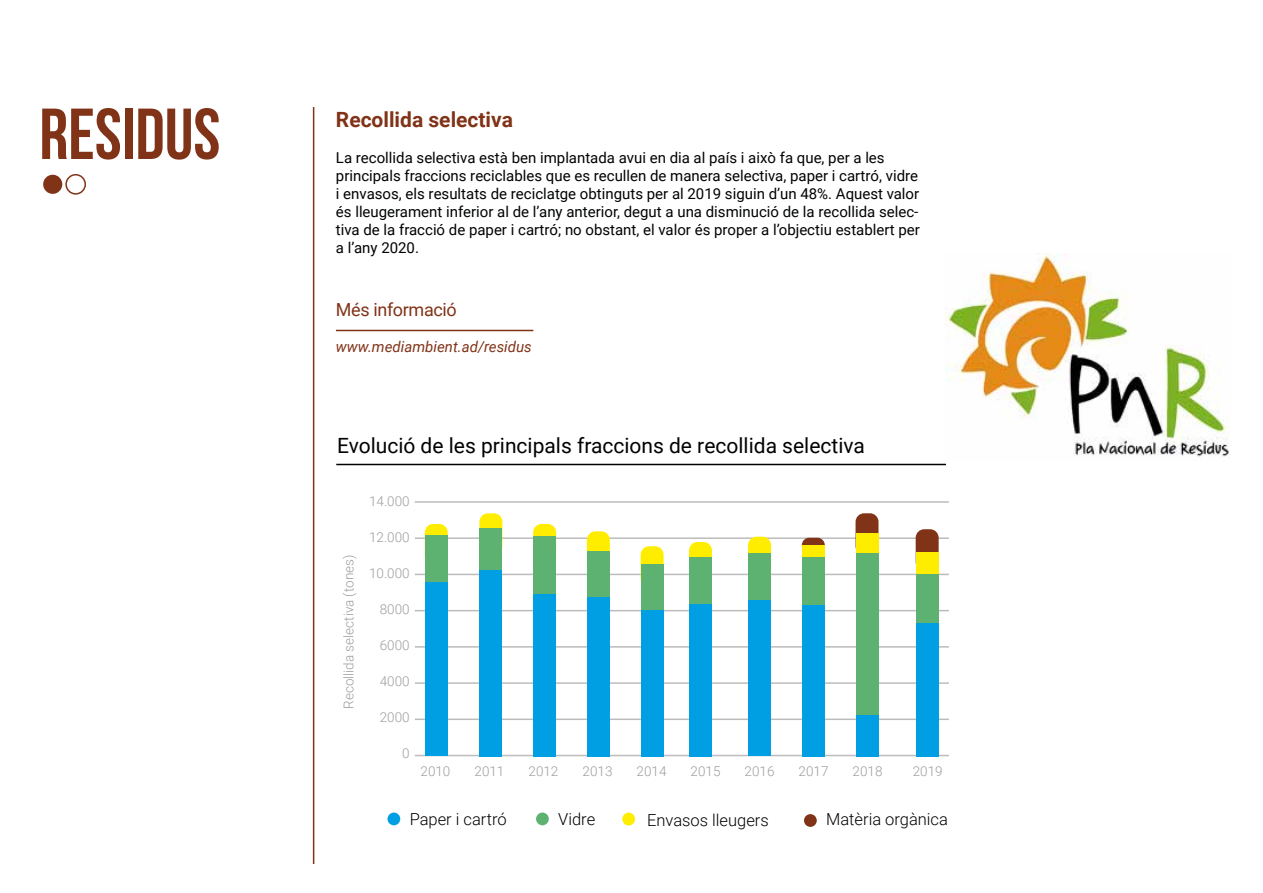
<style>
.page{position:relative;width:1263px;height:893px;background:#fff}
.page>*{position:absolute;margin:0;border:0;box-sizing:border-box;transform-origin:0 0}
.t1{font:72px "Bebas Neue";color:#813318}
.t2{font:21px "Roboto";color:#010202}
.t3{font:700 21px "Roboto";color:#813318}
.t4{font:18px "Roboto";letter-spacing:-.02em;color:#813318}
.t5{font:300 16.5px "Roboto";color:#000}
.t6{font:15px/18px "Roboto";color:#010202}
.t7{font:italic 15px "Roboto";color:#813318}
.t8{font:300 13.5px "Roboto";color:#9d9d9c}
</style>
<div class="page">
<hr style="left:313px;top:107px;width:1px;height:757px;background:#813318">
<div style="left:43px;top:175px;width:19px;height:19px;background:#813318;border-radius:50%"></div>
<div style="left:65px;top:174px;width:21px;height:21px;border:2px solid #813318;border-radius:50%"></div>
<hr style="left:336px;top:330px;width:197px;height:1px;background:#813318">
<img style="left:945px;top:254px;width:284px;height:203px">
<hr style="left:415px;top:501px;width:534px;height:2px;background:#bcbcbc">
<hr style="left:415px;top:537px;width:534px;height:2px;background:#bcbcbc">
<hr style="left:415px;top:574px;width:534px;height:1px;background:#bcbcbc">
<hr style="left:415px;top:610px;width:534px;height:1px;background:#bcbcbc">
<hr style="left:415px;top:646px;width:534px;height:2px;background:#bcbcbc">
<hr style="left:415px;top:682px;width:534px;height:2px;background:#bcbcbc">
<hr style="left:415px;top:718px;width:534px;height:2px;background:#bcbcbc">
<hr style="left:415px;top:755px;width:534px;height:1px;background:#bcbcbc">
<div style="left:425px;top:524px;width:23px;height:41px;background:#ffed00;border-radius:9px"></div>
<div style="left:425px;top:569px;width:23px;height:187px;background:#009fe3"></div>
<div style="left:425px;top:536px;width:23px;height:46px;background:#5db171"></div>
<div style="left:479px;top:513px;width:23px;height:41px;background:#ffed00;border-radius:9px"></div>
<div style="left:479px;top:566px;width:23px;height:190px;background:#009fe3"></div>
<div style="left:479px;top:528px;width:23px;height:42px;background:#5db171"></div>
<div style="left:533px;top:524px;width:23px;height:41px;background:#ffed00;border-radius:9px"></div>
<div style="left:533px;top:590px;width:23px;height:166px;background:#009fe3"></div>
<div style="left:533px;top:537px;width:23px;height:57px;background:#5db171"></div>
<div style="left:587px;top:531px;width:23px;height:42px;background:#ffed00;border-radius:9px"></div>
<div style="left:587px;top:589px;width:23px;height:167px;background:#009fe3"></div>
<div style="left:587px;top:551px;width:23px;height:46px;background:#5db171"></div>
<div style="left:641px;top:546px;width:23px;height:41px;background:#ffed00;border-radius:9px"></div>
<div style="left:641px;top:605px;width:23px;height:151px;background:#009fe3"></div>
<div style="left:641px;top:564px;width:23px;height:46px;background:#5db171"></div>
<div style="left:689px;top:542px;width:23px;height:41px;background:#ffed00;border-radius:9px"></div>
<div style="left:689px;top:600px;width:23px;height:156px;background:#009fe3"></div>
<div style="left:689px;top:557px;width:23px;height:46px;background:#5db171"></div>
<div style="left:748px;top:537px;width:23px;height:41px;background:#ffed00;border-radius:9px"></div>
<div style="left:748px;top:595px;width:23px;height:161px;background:#009fe3"></div>
<div style="left:748px;top:553px;width:23px;height:47px;background:#5db171"></div>
<svg style="left:802px;top:538px;width:23px;height:14px"></svg>
<div style="left:802px;top:605px;width:23px;height:151px;background:#009fe3"></div>
<div style="left:802px;top:557px;width:23px;height:48px;background:#5db171"></div>
<div style="left:802px;top:546px;width:23px;height:11px;background:#ffed00"></div>
<div style="left:855px;top:513px;width:23px;height:41px;background:#813318;border-radius:9px"></div>
<div style="left:855px;top:715px;width:23px;height:41px;background:#009fe3"></div>
<div style="left:855px;top:552px;width:23px;height:163px;background:#5db171"></div>
<div style="left:855px;top:533px;width:23px;height:19px;background:#ffed00"></div>
<div style="left:916px;top:529px;width:23px;height:41px;background:#813318;border-radius:9px"></div>
<div style="left:916px;top:623px;width:23px;height:133px;background:#009fe3"></div>
<div style="left:916px;top:573px;width:23px;height:50px;background:#5db171"></div>
<div style="left:916px;top:552px;width:23px;height:21px;background:#ffed00"></div>
<div style="left:387px;top:812px;width:13px;height:13px;background:#009fe3;border-radius:50%"></div>
<div style="left:622px;top:812px;width:13px;height:13px;background:#ffed00;border-radius:50%"></div>
<div style="left:536px;top:812px;width:13px;height:13px;background:#5db171;border-radius:50%"></div>
<div style="left:804px;top:814px;width:13px;height:13px;background:#813318;border-radius:50%"></div>
<hr style="left:336px;top:464px;width:610px;height:1px;background:#000">
<h1 class="t1" style="left:39px;top:95px;width:183px">RESIDUS</h1>
<h2 class="t3" style="left:336px;top:105px;width:179px">Recollida selectiva</h2>
<p class="t6" style="left:336px;top:148px;width:585px">La recollida selectiva està ben implantada avui en dia al país i això fa que, per a les principals fraccions reciclables que es recullen de manera selectiva, paper i cartró, vidre i envasos, els resultats de reciclatge obtinguts per al 2019 siguin d’un 48%. Aquest valor és lleugerament inferior al de l’any anterior, degut a una disminució de la recollida selec&shy;tiva de la fracció de paper i cartró; no obstant, el valor és proper a l’objectiu establert per a l’any 2020.</p>
<p class="t4" style="left:336px;top:297px;width:122px">Més informació</p>
<p class="t7" style="left:336px;top:336px;width:197px">www.mediambient.ad/residus</p>
<h2 class="t2" style="left:337px;top:430px;width:529px">Evolució de les principals fraccions de recollida selectiva</h2>
<p class="t8" style="left:369px;top:491px;width:42px">14.000</p>
<p class="t8" style="left:369px;top:527px;width:42px">12.000</p>
<p class="t8" style="left:369px;top:563px;width:42px">10.000</p>
<p class="t8" style="left:380px;top:599px;width:31px">8000</p>
<p class="t8" style="left:380px;top:635px;width:31px">6000</p>
<p class="t8" style="left:380px;top:671px;width:31px">4000</p>
<p class="t8" style="left:380px;top:707px;width:31px">2000</p>
<p class="t8" style="left:402px;top:743px;width:9px">0</p>
<p class="t8" style="left:420px;top:761px;width:31px">2010</p>
<p class="t8" style="left:474px;top:761px;width:31px">2011</p>
<p class="t8" style="left:528px;top:761px;width:31px">2012</p>
<p class="t8" style="left:582px;top:761px;width:31px">2013</p>
<p class="t8" style="left:636px;top:761px;width:31px">2014</p>
<p class="t8" style="left:690px;top:761px;width:31px">2015</p>
<p class="t8" style="left:744px;top:761px;width:31px">2016</p>
<p class="t8" style="left:798px;top:761px;width:31px">2017</p>
<p class="t8" style="left:852px;top:761px;width:31px">2018</p>
<p class="t8" style="left:913px;top:761px;width:31px">2019</p>
<p class="t5" style="left:410px;top:808px;width:99px">Paper i cartró</p>
<p class="t5" style="left:558px;top:808px;width:38px">Vidre</p>
<p class="t5" style="left:647px;top:808px;width:123px">Envasos lleugers</p>
<p class="t5" style="left:826px;top:807px;width:123px">Matèria orgànica</p>
<p class="t8" style="left:339px;top:709px;width:155px;rotate:-90deg">Recollida selectiva (tones)</p>
</div>
